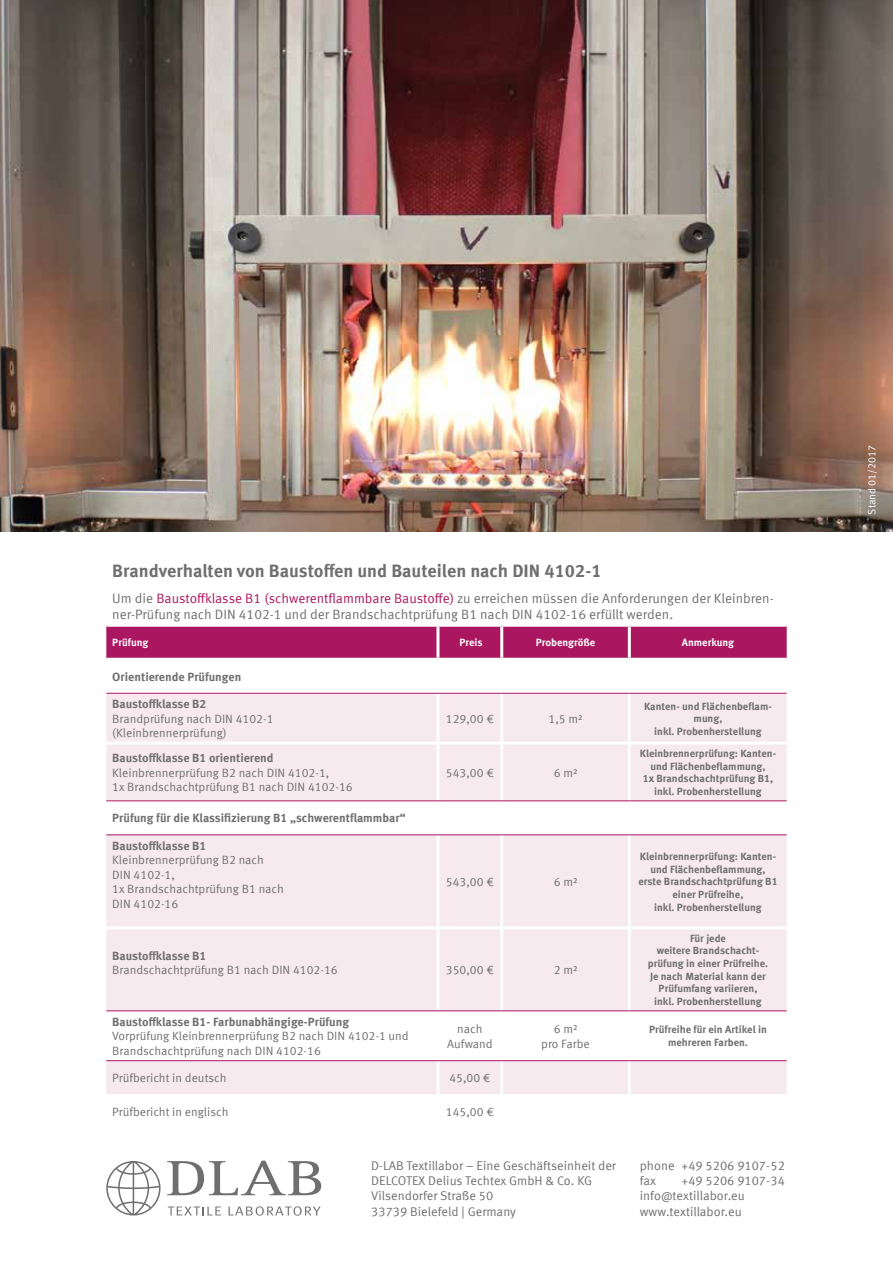
<style>
.page{position:relative;width:893px;height:1263px;background:#fff}
.page>*{position:absolute;margin:0;border:0;box-sizing:border-box;transform-origin:0 0}
.t1{font:700 18px "Meta Offc";color:#706f6f}
.t2{font:13.5px/16.2px "Meta Offc Norm";color:#706f6f}
.t3{font:12.6px/15.1px "Meta Offc Norm";color:#706f6f}
.t4{font:12px/14.4px "Meta Offc Norm";color:#706f6f}
.t5{font:700 12px "Meta Offc";color:#706f6f}
.t6{font:700 10.5px/12.6px "Meta Offc";color:#706f6f;text-align:center}
.t7{font:700 10.5px "Meta Offc";color:#fff}
.t8{font:10.5px "Meta Offc Norm";color:#fff}
.s1{color:#aa165f}
</style>
<div class="page">
<img style="left:0;top:0;width:893px;height:531px">
<div style="left:106px;top:627px;width:681px;height:31px;background:#aa165f"></div>
<svg style="left:106px;top:694px;width:681px;height:400px;fill:#f6eaef"></svg>
<hr style="left:436px;top:627px;width:3px;height:31px;background:#fff">
<hr style="left:500px;top:627px;width:3px;height:31px;background:#fff">
<hr style="left:628px;top:627px;width:3px;height:31px;background:#fff">
<hr style="left:436px;top:694px;width:3px;height:48px;background:#fff">
<hr style="left:500px;top:694px;width:3px;height:48px;background:#fff">
<hr style="left:628px;top:694px;width:3px;height:48px;background:#fff">
<hr style="left:106px;top:742px;width:332px;height:3px;background:#fff">
<hr style="left:438px;top:742px;width:64px;height:3px;background:#fff">
<hr style="left:436px;top:745px;width:3px;height:55px;background:#fff">
<hr style="left:502px;top:742px;width:127px;height:3px;background:#fff">
<hr style="left:500px;top:745px;width:3px;height:55px;background:#fff">
<hr style="left:629px;top:742px;width:158px;height:3px;background:#fff">
<hr style="left:628px;top:745px;width:3px;height:55px;background:#fff">
<hr style="left:436px;top:801px;width:3px;height:33px;background:#fff">
<hr style="left:500px;top:801px;width:3px;height:33px;background:#fff">
<hr style="left:628px;top:801px;width:3px;height:33px;background:#fff">
<hr style="left:436px;top:835px;width:3px;height:91px;background:#fff">
<hr style="left:500px;top:835px;width:3px;height:91px;background:#fff">
<hr style="left:628px;top:835px;width:3px;height:91px;background:#fff">
<hr style="left:106px;top:926px;width:332px;height:3px;background:#fff">
<hr style="left:438px;top:926px;width:64px;height:3px;background:#fff">
<hr style="left:436px;top:929px;width:3px;height:81px;background:#fff">
<hr style="left:502px;top:926px;width:127px;height:3px;background:#fff">
<hr style="left:500px;top:929px;width:3px;height:81px;background:#fff">
<hr style="left:629px;top:926px;width:158px;height:3px;background:#fff">
<hr style="left:628px;top:929px;width:3px;height:81px;background:#fff">
<hr style="left:436px;top:1011px;width:3px;height:49px;background:#fff">
<hr style="left:500px;top:1011px;width:3px;height:49px;background:#fff">
<hr style="left:628px;top:1011px;width:3px;height:49px;background:#fff">
<hr style="left:436px;top:1061px;width:3px;height:33px;background:#fff">
<hr style="left:500px;top:1061px;width:3px;height:33px;background:#fff">
<hr style="left:628px;top:1061px;width:3px;height:33px;background:#fff">
<hr style="left:106px;top:1010px;width:332px;height:1px;background:#aa165f">
<hr style="left:438px;top:1010px;width:64px;height:1px;background:#aa165f">
<hr style="left:502px;top:1010px;width:127px;height:1px;background:#aa165f">
<hr style="left:629px;top:1010px;width:158px;height:1px;background:#aa165f">
<hr style="left:106px;top:1060px;width:332px;height:1px;background:#aa165f">
<hr style="left:438px;top:1060px;width:64px;height:1px;background:#aa165f">
<hr style="left:502px;top:1060px;width:127px;height:1px;background:#aa165f">
<hr style="left:629px;top:1060px;width:158px;height:1px;background:#aa165f">
<hr style="left:106px;top:693px;width:332px;height:1px;background:#aa165f">
<hr style="left:438px;top:693px;width:64px;height:1px;background:#aa165f">
<hr style="left:502px;top:693px;width:127px;height:1px;background:#aa165f">
<hr style="left:629px;top:693px;width:158px;height:1px;background:#aa165f">
<hr style="left:106px;top:800px;width:332px;height:1px;background:#aa165f">
<hr style="left:438px;top:800px;width:64px;height:1px;background:#aa165f">
<hr style="left:502px;top:800px;width:127px;height:1px;background:#aa165f">
<hr style="left:629px;top:800px;width:158px;height:1px;background:#aa165f">
<hr style="left:106px;top:834px;width:332px;height:1px;background:#aa165f">
<hr style="left:438px;top:834px;width:64px;height:1px;background:#aa165f">
<hr style="left:502px;top:834px;width:127px;height:1px;background:#aa165f">
<hr style="left:629px;top:834px;width:158px;height:1px;background:#aa165f">
<svg style="left:168px;top:1206px;width:53px;height:9px"></svg>
<svg style="left:229px;top:1206px;width:92px;height:9px"></svg>
<svg style="left:106px;top:1161px;width:55px;height:54px"></svg>
<svg style="left:167px;top:1160px;width:154px;height:35px"></svg>
<h1 class="t1" style="left:112px;top:560px;width:491px">Brandverhalten von Baustoffen und Bauteilen nach DIN 4102-1</h1>
<p class="t2" style="left:112px;top:591px;width:663px">Um die <span class="s1">Baustoffklasse B1 (schwerentflammbare Baustoffe)</span> zu erreichen müssen die Anforderungen der Kleinbren&shy;ner-Prüfung nach DIN 4102-1 und der Brandschachtprüfung B1 nach DIN 4102-16 erfüllt werden.</p>
<p class="t7" style="left:112px;top:636px;width:38px">Prüfung</p>
<p class="t7" style="left:460px;top:636px;width:25px">Preis</p>
<p class="t7" style="left:536px;top:636px;width:61px">Probengröße</p>
<p class="t7" style="left:682px;top:636px;width:54px">Anmerkung</p>
<p class="t5" style="left:112px;top:669px;width:131px">Orientierende Prüfungen</p>
<p class="t5" style="left:112px;top:697px;width:96px">Baustoffklasse B2</p>
<p class="t4" style="left:112px;top:712px;width:163px">Brandprüfung nach DIN 4102-1 (Kleinbrennerprüfung)</p>
<p class="t4" style="left:446px;top:712px;width:49px">129,00 €</p>
<p class="t4" style="left:549px;top:712px;width:35px">1,5 m²</p>
<p class="t6" style="left:644px;top:700px;width:129px">Kanten- und Flächenbeflam&shy;mung,<br>inkl. Probenherstellung</p>
<p class="t5" style="left:112px;top:751px;width:163px">Baustoffklasse B1 orientierend</p>
<p class="t4" style="left:112px;top:765px;width:242px">Kleinbrennerprüfung B2 nach DIN 4102-1,<br>1x Brandschachtprüfung B1 nach DIN 4102-16</p>
<p class="t4" style="left:446px;top:765px;width:49px">543,00 €</p>
<p class="t4" style="left:554px;top:765px;width:25px">6 m²</p>
<p class="t5" style="left:112px;top:811px;width:295px">Prüfung für die Klassifizierung B1 „schwerentflammbar“</p>
<p class="t5" style="left:112px;top:839px;width:96px">Baustoffklasse B1</p>
<p class="t4" style="left:112px;top:853px;width:173px">Kleinbrennerprüfung B2 nach<br>DIN 4102-1,<br>1x Brandschachtprüfung B1 nach<br>DIN 4102-16</p>
<p class="t4" style="left:446px;top:875px;width:49px">543,00 €</p>
<p class="t4" style="left:554px;top:875px;width:25px">6 m²</p>
<p class="t5" style="left:112px;top:948px;width:96px">Baustoffklasse B1</p>
<p class="t4" style="left:112px;top:963px;width:227px">Brandschachtprüfung B1 nach DIN 4102-16</p>
<p class="t4" style="left:446px;top:963px;width:49px">350,00 €</p>
<p class="t4" style="left:554px;top:963px;width:25px">2 m²</p>
<p class="t6" style="left:640px;top:747px;width:138px">Kleinbrennerprüfung: Kanten&shy;und Flächenbeflammung,<br>1x Brandschachtprüfung B1, inkl. Probenherstellung</p>
<p class="t6" style="left:638px;top:850px;width:141px">Kleinbrennerprüfung: Kanten&shy;und Flächenbeflammung, erste Brandschachtprüfung B1 einer Prüfreihe,<br>inkl. Probenherstellung</p>
<p class="t6" style="left:648px;top:932px;width:122px">Für jede<br>weitere Brandschacht&shy;prüfung in einer Prüfreihe.<br>Je nach Material kann der<br>Prüfumfang variieren, inkl. Probenherstellung</p>
<p class="t5" style="left:112px;top:1014px;width:238px">Baustoffklasse B1- Farbunabhängige-Prüfung</p>
<p class="t4" style="left:112px;top:1029px;width:298px">Vorprüfung Kleinbrennerprüfung B2 nach DIN 4102-1 und<br>Brandschachtprüfung nach DIN 4102-16</p>
<p class="t4" style="left:447px;top:1022px;width:47px;text-align:center">nach<br>Aufwand</p>
<p class="t4" style="left:541px;top:1022px;width:50px;text-align:center">6 m²<br>pro Farbe</p>
<p class="t6" style="left:649px;top:1024px;width:119px">Prüfreihe für ein Artikel in mehreren Farben.</p>
<p class="t4" style="left:112px;top:1071px;width:116px">Prüfbericht in deutsch</p>
<p class="t4" style="left:449px;top:1071px;width:43px">45,00 €</p>
<p class="t4" style="left:112px;top:1105px;width:118px">Prüfbericht in englisch</p>
<p class="t4" style="left:446px;top:1105px;width:49px">145,00 €</p>
<p class="t3" style="left:371px;top:1158px;width:246px">D-LAB Textillabor – Eine Geschäftseinheit der DELCOTEX Delius Techtex GmbH &amp; Co. KG Vilsendorfer Straße 50<br>33739 Bielefeld | Germany</p>
<p class="t3" style="left:640px;top:1158px;width:147px">phone +49 5206 9107-52 fax</p>
<p class="t3" style="left:640px;top:1174px;width:147px;text-indent:42px">+49 5206 9107-34 info@textillabor.eu www.textillabor.eu</p>
<p class="t8" style="left:866px;top:514px;width:71px;rotate:-90deg">Stand 01/2017</p>
</div>
